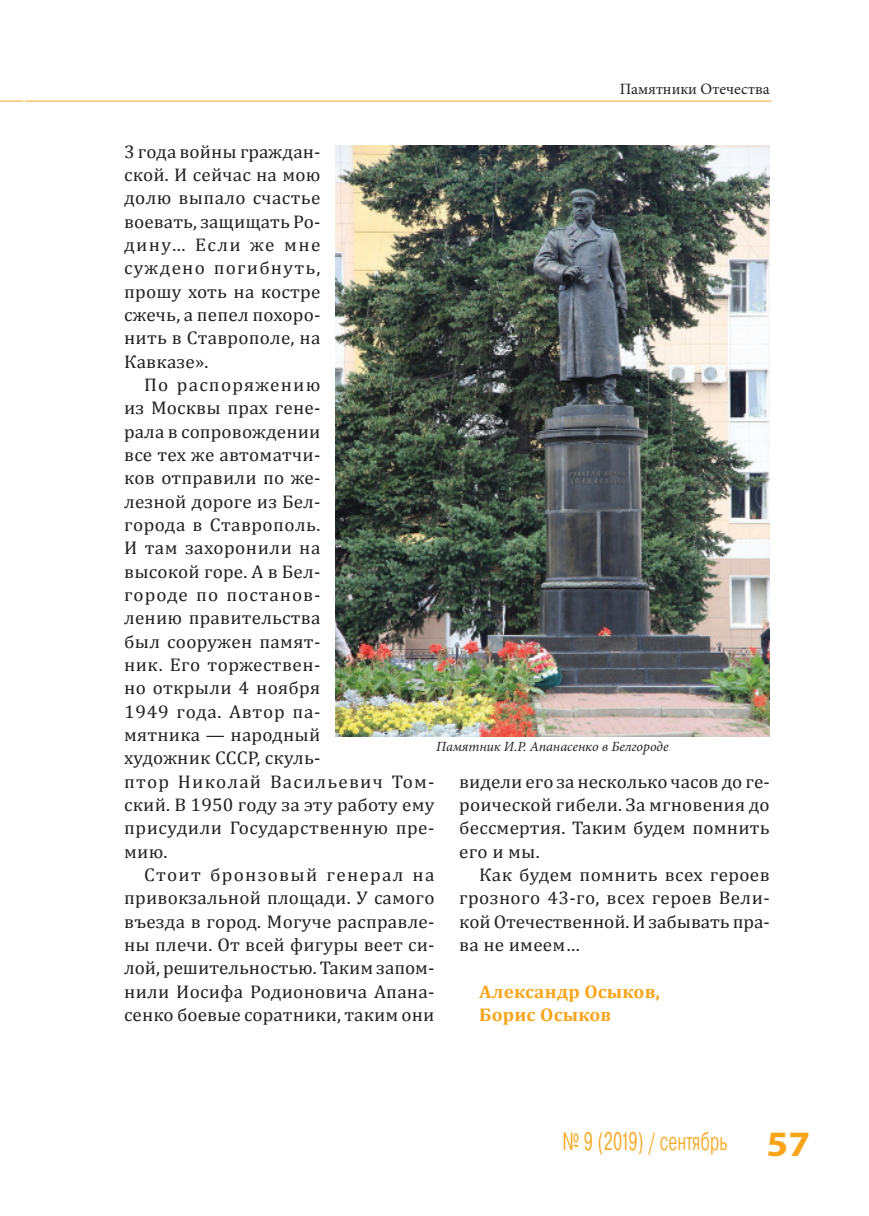
<style>
.page{position:relative;width:869px;height:1216px;background:#fff}
.page>*{position:absolute;margin:0;border:0;box-sizing:border-box;transform-origin:0 0}
.t1{font:300 25.2px "Pragmatica Cond";color:#f9a51b;scale:.8 1}
.t2{font:18.38px/23.3px "Cambria";letter-spacing:.01em;color:#231f20;text-align:justify;scale:1.04 1}
.t3{font:700 18.38px/23.3px "Cambria";letter-spacing:.01em;color:#f9a51b;scale:1.04 1}
.t4{font:15.75px "Minion Pro";color:#231f20}
.t5{font:italic 14px "Minion Pro";color:#231f20}
.s1{font-family:"Myriad Pro";font-weight:700;font-size:35.88px}
</style>
<div class="page">
<svg style="left:0;top:101px;width:23px;height:1px"></svg>
<hr style="left:25px;top:101px;width:746px;height:1px;background:#f9a51b">
<img style="left:335px;top:145px;width:434px;height:591px">
<p class="t4" style="left:619px;top:79px;width:151px">Памятники Отечества</p>
<p class="t2" style="left:124px;top:139px;width:190px">3 года войны граждан&shy;ской. И сейчас на мою долю выпало счастье воевать, защищать Ро&shy;дину… Если же мне суждено погибнуть, прошу хоть на костре сжечь, а пепел похоро&shy;нить в Ставрополе, на Кавказе».</p>
<p class="t2" style="left:124px;top:373px;width:300px;text-align:left;text-indent:20px">По распоряжению<br>из Москвы прах гене-<br>рала в сопровождении<br>все тех же автоматчи-<br>ков отправили по же-<br>лезной дороге из Бел-<br>города в Ставрополь.<br>И там захоронили на<br>высокой горе. А в Бел-<br>городе по постанов-<br>лению правительства<br>был сооружен памят-<br>ник. Его торжествен-<br>но открыли 4 ноября<br>1949 года. Автор па-<br>мятника — народный<br>художник СССР, скуль-<br>птор Николай Васильевич Том&shy;ский. В 1950 году за эту работу ему присудили Государственную пре&shy;мию.</p>
<p class="t2" style="left:124px;top:862px;width:300px;text-indent:20px">Стоит бронзовый генерал на привокзальной площади. У самого въезда в город. Могуче расправле&shy;ны плечи. От всей фигуры веет си&shy;лой, решительностью. Таким запом&shy;нили Иосифа Родионовича Апана&shy;сенко боевые соратники, таким они</p>
<p class="t5" style="left:436px;top:738px;width:234px">Памятник И.Р. Апанасенко в Белгороде</p>
<p class="t2" style="left:459px;top:769px;width:300px">видели его за несколько часов до ге&shy;роической гибели. За мгновения до бессмертия. Таким будем помнить его и мы.</p>
<p class="t2" style="left:459px;top:862px;width:300px;text-indent:20px">Как будем помнить всех героев грозного 43-го, всех героев Вели&shy;кой Отечественной. И забывать пра&shy;ва не имеем…</p>
<p class="t3" style="left:479px;top:979px;width:175px">Александр Осыков,<br>Борис Осыков</p>
<h1 class="t1" style="left:562px;top:1126px;width:311px">№ 9 (2019) / сентябрь <span class="s1">57</span></h1>
</div>
